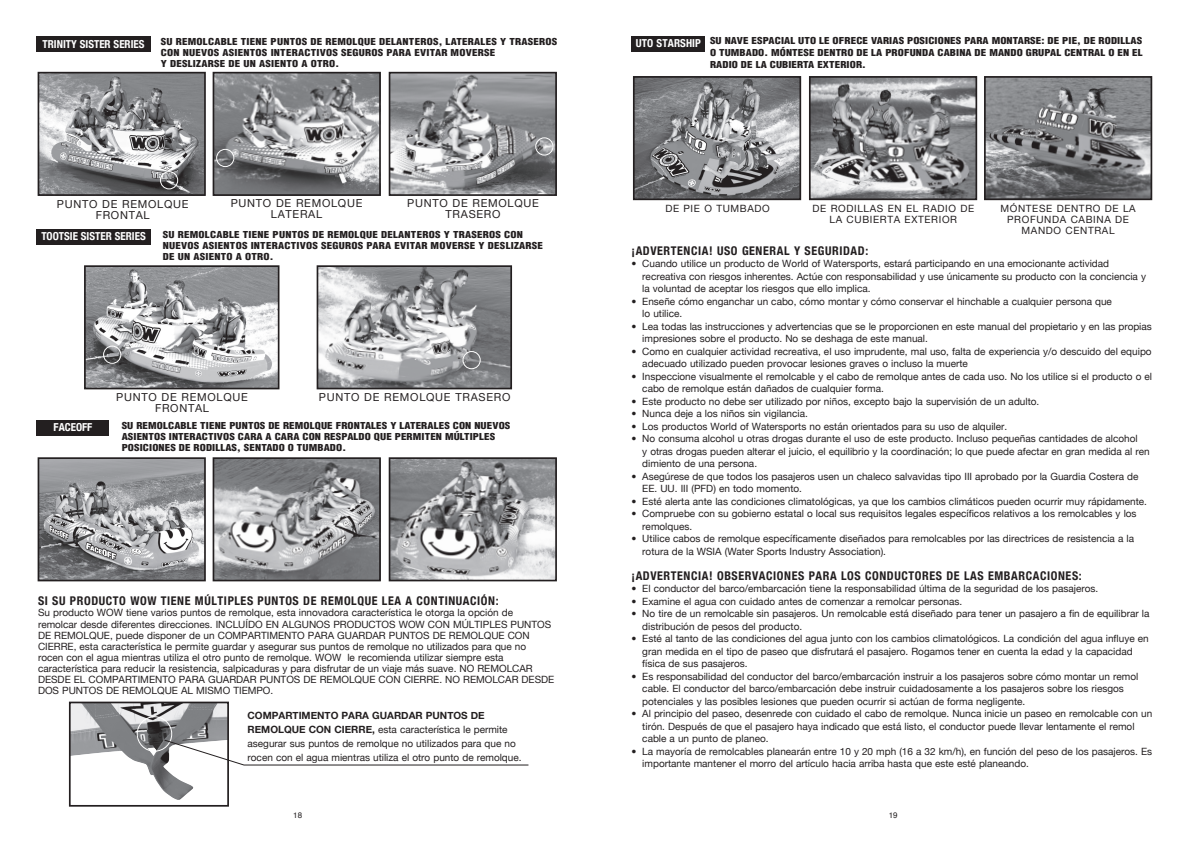
<style>
.page{position:relative;width:1191px;height:842px;background:#fff}
.page>*{position:absolute;margin:0;border:0;box-sizing:border-box;transform-origin:0 0}
.t1{font:700 condensed 12px "Helvetica Neue";letter-spacing:.05em;color:#231f20}
.t2{font:11px/11px "Helvetica Neue";letter-spacing:.065em;color:#231f20;text-align:center}
.t3{font:700 condensed 11px "Helvetica Neue";color:#fff}
.t4{font:10px/12.5px "Helvetica Neue";color:#231f20}
.t5{font:10px/11px "Helvetica Neue";letter-spacing:.065em;color:#231f20;text-align:center}
.t6{font:900 condensed 9.4px/11px "Helvetica";letter-spacing:.02em;color:#231f20;scale:1.18 1}
.t7{font:8px "Helvetica";color:#231f20}
.s1{font-weight:700}
</style>
<div class="page">
<img style="left:72px;top:705px;width:154px;height:95px">
<div style="left:69px;top:702px;width:160px;height:105px;border:2px solid #231f20"></div>
<div style="left:137px;top:716px;width:35px;height:35px;border:1px solid #fff;border-radius:50%"></div>
<svg style="left:164px;top:739px;width:365px;height:27px"></svg>
<img style="left:41px;top:75px;width:162px;height:118px">
<div style="left:38px;top:72px;width:168px;height:124px;border:2px solid #231f20"></div>
<img style="left:392px;top:75px;width:162px;height:118px">
<div style="left:389px;top:72px;width:168px;height:124px;border:2px solid #231f20"></div>
<img style="left:216px;top:75px;width:162px;height:118px">
<div style="left:213px;top:72px;width:168px;height:124px;border:2px solid #231f20"></div>
<div style="left:160px;top:171px;width:18px;height:18px;border:1px solid #fff;border-radius:50%"></div>
<div style="left:216px;top:149px;width:18px;height:18px;border:1px solid #fff;border-radius:50%"></div>
<div style="left:535px;top:137px;width:18px;height:18px;border:1px solid #fff;border-radius:50%"></div>
<div style="left:36px;top:36px;width:115px;height:16px;background:#231f20"></div>
<img style="left:87px;top:268px;width:189px;height:118px">
<div style="left:84px;top:265px;width:195px;height:124px;border:2px solid #231f20"></div>
<img style="left:320px;top:268px;width:189px;height:118px">
<div style="left:317px;top:265px;width:195px;height:124px;border:2px solid #231f20"></div>
<div style="left:462px;top:351px;width:18px;height:18px;border:1px solid #fff;border-radius:50%"></div>
<div style="left:103px;top:346px;width:18px;height:18px;border:1px solid #fff;border-radius:50%"></div>
<div style="left:36px;top:229px;width:115px;height:16px;background:#231f20"></div>
<img style="left:41px;top:460px;width:162px;height:118px">
<div style="left:38px;top:457px;width:168px;height:124px;border:2px solid #231f20"></div>
<img style="left:392px;top:460px;width:162px;height:118px">
<div style="left:389px;top:457px;width:168px;height:124px;border:2px solid #231f20"></div>
<img style="left:216px;top:460px;width:162px;height:118px">
<div style="left:213px;top:457px;width:168px;height:124px;border:2px solid #231f20"></div>
<div style="left:36px;top:420px;width:72px;height:16px;background:#231f20"></div>
<div style="left:631px;top:36px;width:74px;height:16px;background:#231f20"></div>
<img style="left:636px;top:79px;width:162px;height:118px">
<div style="left:633px;top:76px;width:168px;height:124px;border:2px solid #231f20"></div>
<img style="left:987px;top:79px;width:162px;height:118px">
<div style="left:984px;top:76px;width:168px;height:124px;border:2px solid #231f20"></div>
<img style="left:812px;top:79px;width:162px;height:118px">
<div style="left:809px;top:76px;width:168px;height:124px;border:2px solid #231f20"></div>
<p class="t3" style="left:42px;top:37px;width:104px">TRINITY SISTER SERIES</p>
<p class="t6" style="left:161px;top:36px;width:338px">SU REMOLCABLE TIENE PUNTOS DE REMOLQUE DELANTEROS, LATERALES Y TRASEROS<br>CON NUEVOS ASIENTOS INTERACTIVOS SEGUROS PARA EVITAR MOVERSE<br>Y DESLIZARSE DE UN ASIENTO A OTRO.</p>
<p class="t2" style="left:57px;top:199px;width:133px">PUNTO DE REMOLQUE<br>FRONTAL</p>
<p class="t2" style="left:231px;top:198px;width:133px">PUNTO DE REMOLQUE<br>LATERAL</p>
<p class="t2" style="left:407px;top:198px;width:133px">PUNTO DE REMOLQUE<br>TRASERO</p>
<p class="t3" style="left:41px;top:230px;width:106px">TOOTSIE SISTER SERIES</p>
<p class="t6" style="left:163px;top:229px;width:324px">SU REMOLCABLE TIENE PUNTOS DE REMOLQUE DELANTEROS Y TRASEROS CON<br>NUEVOS ASIENTOS INTERACTIVOS SEGUROS PARA EVITAR MOVERSE Y DESLIZARSE<br>DE UN ASIENTO A OTRO.</p>
<p class="t3" style="left:54px;top:421px;width:40px">FACEOFF</p>
<p class="t2" style="left:116px;top:391px;width:133px">PUNTO DE REMOLQUE</p>
<p class="t2" style="left:319px;top:391px;width:193px">PUNTO DE REMOLQUE TRASERO</p>
<p class="t2" style="left:155px;top:402px;width:55px">FRONTAL</p>
<p class="t6" style="left:122px;top:420px;width:331px">SU REMOLCABLE TIENE PUNTOS DE REMOLQUE FRONTALES Y LATERALES CON NUEVOS<br>ASIENTOS INTERACTIVOS CARA A CARA CON RESPALDO QUE PERMITEN MÚLTIPLES<br>POSICIONES DE RODILLAS, SENTADO O TUMBADO.</p>
<p class="t1" style="left:38px;top:594px;width:462px">SI SU PRODUCTO WOW TIENE MÚLTIPLES PUNTOS DE REMOLQUE LEA A CONTINUACIÓN:</p>
<p class="t4" style="left:38px;top:607px;width:518px;line-height:11px">Su producto WOW tiene varios puntos de remolque, esta innovadora característica le otorga la opción de remolcar desde diferentes direcciones. INCLUÍDO EN ALGUNOS PRODUCTOS WOW CON MÚLTIPLES PUNTOS DE REMOLQUE, puede disponer de un COMPARTIMENTO PARA GUARDAR PUNTOS DE REMOLQUE CON CIERRE, esta característica le permite guardar y asegurar sus puntos de remolque no utilizados para que no<br>rocen con el agua mientras utiliza el otro punto de remolque. WOW le recomienda utilizar siempre esta característica para reducir la resistencia, salpicaduras y para disfrutar de un viaje más suave. NO REMOLCAR DESDE EL COMPARTIMENTO PARA GUARDAR PUNTOS DE REMOLQUE CON CIERRE. NO REMOLCAR DESDE DOS PUNTOS DE REMOLQUE AL MISMO TIEMPO.</p>
<p class="t4" style="left:247px;top:709px;width:275px;line-height:14px"><span class="s1">COMPARTIMENTO PARA GUARDAR PUNTOS DE REMOLQUE CON CIERRE,</span> esta característica le permite asegurar sus puntos de remolque no utilizados para que no rocen con el agua mientras utiliza el otro punto de remolque.</p>
<p class="t3" style="left:636px;top:36px;width:67px">UTO STARSHIP</p>
<p class="t6" style="left:710px;top:34px;width:368px;line-height:12px;text-align:justify">SU NAVE ESPACIAL UTO LE OFRECE VARIAS POSICIONES PARA MONTARSE: DE PIE, DE RODILLAS O TUMBADO. MÓNTESE DENTRO DE LA PROFUNDA CABINA DE MANDO GRUPAL CENTRAL O EN EL RADIO DE LA CUBIERTA EXTERIOR.</p>
<p class="t5" style="left:665px;top:202px;width:106px">DE PIE O TUMBADO</p>
<p class="t5" style="left:812px;top:202px;width:163px">DE RODILLAS EN EL RADIO DE<br>LA CUBIERTA EXTERIOR</p>
<p class="t5" style="left:1000px;top:202px;width:137px">MÓNTESE DENTRO DE LA<br>PROFUNDA CABINA DE<br>MANDO CENTRAL</p>
<p class="t1" style="left:631px;top:243px;width:238px">¡ADVERTENCIA! USO GENERAL Y SEGURIDAD:</p>
<p class="t4" style="left:642px;top:257px;width:505px;text-indent:-11px">• Cuando utilice un producto de World of Watersports, estará participando en una emocionante actividad recreativa con riesgos inherentes. Actúe con responsabilidad y use únicamente su producto con la conciencia y la voluntad de aceptar los riesgos que ello implica.</p>
<p class="t4" style="left:642px;top:295px;width:471px;text-indent:-11px">• Enseñe cómo enganchar un cabo, cómo montar y cómo conservar el hinchable a cualquier persona que lo utilice.</p>
<p class="t4" style="left:642px;top:320px;width:511px;text-indent:-11px">• Lea todas las instrucciones y advertencias que se le proporcionen en este manual del propietario y en las propias impresiones sobre el producto. No se deshaga de este manual.</p>
<p class="t4" style="left:642px;top:345px;width:511px;text-indent:-11px">• Como en cualquier actividad recreativa, el uso imprudente, mal uso, falta de experiencia y/o descuido del equipo adecuado utilizado pueden provocar lesiones graves o incluso la muerte</p>
<p class="t4" style="left:642px;top:370px;width:511px;text-indent:-11px">• Inspeccione visualmente el remolcable y el cabo de remolque antes de cada uso. No los utilice si el producto o el cabo de remolque están dañados de cualquier forma.</p>
<p class="t4" style="left:631px;top:395px;width:409px">• Este producto no debe ser utilizado por niños, excepto bajo la supervisión de un adulto.</p>
<p class="t4" style="left:631px;top:407px;width:178px">• Nunca deje a los niños sin vigilancia.</p>
<p class="t4" style="left:631px;top:420px;width:377px">• Los productos World of Watersports no están orientados para su uso de alquiler.</p>
<p class="t4" style="left:642px;top:432px;width:509px;text-indent:-11px">• No consuma alcohol u otras drogas durante el uso de este producto. Incluso pequeñas cantidades de alcohol<br>y otras drogas pueden alterar el juicio, el equilibrio y la coordinación; lo que puede afectar en gran medida al ren dimiento de una persona.</p>
<p class="t4" style="left:642px;top:470px;width:497px;text-indent:-11px">• Asegúrese de que todos los pasajeros usen un chaleco salvavidas tipo III aprobado por la Guardia Costera de<br>EE. UU. III (PFD) en todo momento.</p>
<p class="t4" style="left:631px;top:495px;width:517px">• Esté alerta ante las condiciones climatológicas, ya que los cambios climáticos pueden ocurrir muy rápidamente.</p>
<p class="t4" style="left:642px;top:507px;width:496px;text-indent:-11px">• Compruebe con su gobierno estatal o local sus requisitos legales específicos relativos a los remolcables y los remolques.</p>
<p class="t4" style="left:642px;top:532px;width:493px;text-indent:-11px">• Utilice cabos de remolque específicamente diseñados para remolcables por las directrices de resistencia a la rotura de la WSIA (Water Sports Industry Association).</p>
<p class="t1" style="left:631px;top:568px;width:452px">¡ADVERTENCIA! OBSERVACIONES PARA LOS CONDUCTORES DE LAS EMBARCACIONES:</p>
<p class="t4" style="left:631px;top:582px;width:468px">• El conductor del barco/embarcación tiene la responsabilidad última de la seguridad de los pasajeros.</p>
<p class="t4" style="left:631px;top:595px;width:332px">• Examine el agua con cuidado antes de comenzar a remolcar personas.</p>
<p class="t4" style="left:642px;top:607px;width:508px;text-indent:-11px">• No tire de un remolcable sin pasajeros. Un remolcable está diseñado para tener un pasajero a fin de equilibrar la distribución de pesos del producto.</p>
<p class="t4" style="left:642px;top:632px;width:508px;text-indent:-11px">• Esté al tanto de las condiciones del agua junto con los cambios climatológicos. La condición del agua influye en gran medida en el tipo de paseo que disfrutará el pasajero. Rogamos tener en cuenta la edad y la capacidad física de sus pasajeros.</p>
<p class="t4" style="left:642px;top:670px;width:497px;text-indent:-11px">• Es responsabilidad del conductor del barco/embarcación instruir a los pasajeros sobre cómo montar un remol cable. El conductor del barco/embarcación debe instruir cuidadosamente a los pasajeros sobre los riesgos potenciales y las posibles lesiones que pueden ocurrir si actúan de forma negligente.</p>
<p class="t4" style="left:642px;top:707px;width:511px;text-indent:-11px">• Al principio del paseo, desenrede con cuidado el cabo de remolque. Nunca inicie un paseo en remolcable con un tirón. Después de que el pasajero haya indicado que está listo, el conductor puede llevar lentamente el remol cable a un punto de planeo.</p>
<p class="t4" style="left:642px;top:745px;width:511px;text-indent:-11px">• La mayoría de remolcables planearán entre 10 y 20 mph (16 a 32 km/h), en función del peso de los pasajeros. Es importante mantener el morro del artículo hacia arriba hasta que este esté planeando.</p>
<p class="t7" style="left:293px;top:809px;width:10px">18</p>
<p class="t7" style="left:888px;top:809px;width:10px">19</p>
</div>
